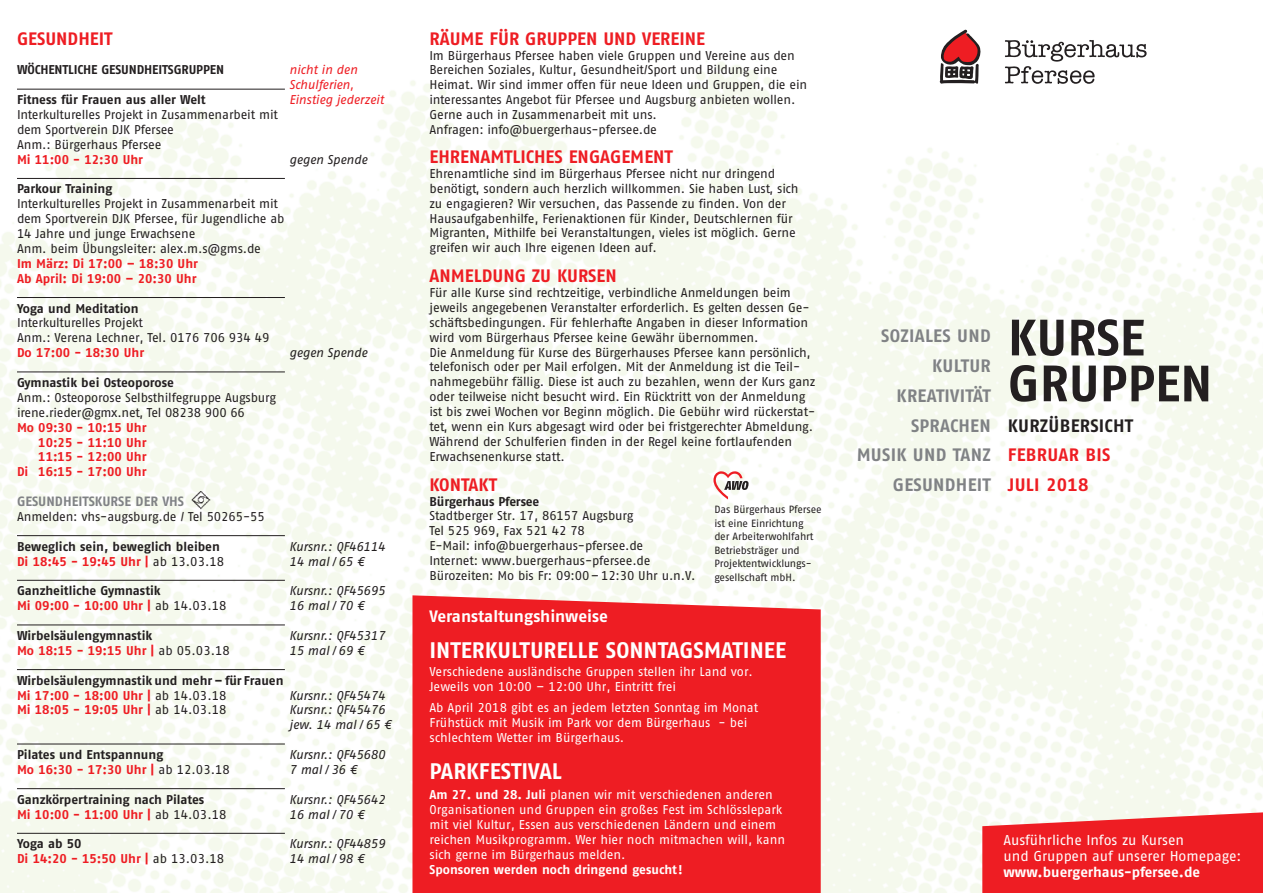
<style>
.page{position:relative;width:1263px;height:893px;background:#fff}
.page>*{position:absolute;margin:0;border:0;box-sizing:border-box;transform-origin:0 0}
.t1{font:700 51px/45.9px "AWO Fago Office";color:#231f20}
.t2{font:700 22.5px "AWO Fago Office";color:#fff}
.t3{font:700 18px/29.7px "AWO Fago Office";color:#ee1d23}
.t4{font:700 18px/29.7px "AWO Fago Office";letter-spacing:.015em;color:#808285;text-align:right}
.t5{font:700 18px "AWO Fago Office";letter-spacing:.015em;color:#231f20}
.t6{font:700 16.5px "AWO Fago Office";letter-spacing:-.005em;color:#fff}
.t7{font:14.25px/15.8px "AWO Fago Office";color:#fff}
.t8{font:700 14.25px "AWO Fago Office";letter-spacing:-.005em;color:#fff}
.t9{font:700 13.5px "AWO Fago Office";color:#808285}
.t10{font:12.75px/14.9px "AWO Fago Office";letter-spacing:-.01em;color:#231f20}
.t11{font:700 12.75px/14.9px "AWO Fago Office";color:#231f20}
.t12{font:12.75px/15px "AWO Fago Office";color:#fff}
.t13{font:italic 12.75px/14.9px "AWO Fago Office";letter-spacing:-.01em;color:#231f20}
.t14{font:700 12.75px/14.9px "AWO Fago Office";color:#ee1d23}
.t15{font:italic 12.75px/14.9px "AWO Fago Office";letter-spacing:-.015em;color:#ee1d23}
.t16{font:700 12.75px "AWO Fago Office";color:#fff}
.t17{font:10.5px/13.5px "AWO Fago Office";letter-spacing:-.01em;color:#231f20}
.s1{color:#ee1d23}
.s2{font-weight:400}
.s3{color:#231f20}
.s4{font-weight:400;color:#231f20}
.s5{font-weight:700}
</style>
<div class="page">
<svg style="left:940px;top:30px;width:41px;height:54px"></svg>
<svg style="left:1005px;top:40px;width:141px;height:44px"></svg>
<svg style="left:713px;top:471px;width:35px;height:28px"></svg>
<hr style="left:17px;top:89px;width:268px;height:1px;background:#231f20">
<hr style="left:17px;top:178px;width:268px;height:1px;background:#231f20">
<hr style="left:17px;top:297px;width:268px;height:1px;background:#231f20">
<hr style="left:17px;top:372px;width:268px;height:1px;background:#231f20">
<svg style="left:982px;top:810px;width:281px;height:83px;background:#ef363a"></svg>
<hr style="left:17px;top:535px;width:268px;height:1px;background:#231f20">
<hr style="left:17px;top:580px;width:268px;height:1px;background:#231f20">
<hr style="left:17px;top:625px;width:268px;height:1px;background:#231f20">
<hr style="left:17px;top:669px;width:268px;height:1px;background:#231f20">
<hr style="left:17px;top:744px;width:268px;height:1px;background:#231f20">
<hr style="left:17px;top:788px;width:268px;height:1px;background:#231f20">
<hr style="left:17px;top:833px;width:268px;height:1px;background:#231f20">
<img style="left:191px;top:491px;width:20px;height:19px">
<div style="left:412px;top:595px;width:409px;height:298px;background:#ee1d23"></div>
<h3 class="t3" style="left:17px;top:23px;width:97px">GESUNDHEIT</h3>
<p class="t11" style="left:17px;top:62px;width:209px">WÖCHENTLICHE GESUNDHEITSGRUPPEN</p>
<p class="t11" style="left:17px;top:92px;width:190px">Fitness für Frauen aus aller Welt</p>
<p class="t10" style="left:17px;top:107px;width:263px">Interkulturelles Projekt in Zusammenarbeit mit dem Sportverein DJK Pfersee<br>Anm.: Bürgerhaus Pfersee</p>
<p class="t14" style="left:17px;top:152px;width:128px">Mi 11:00 - 12:30 Uhr</p>
<p class="t11" style="left:17px;top:181px;width:97px">Parkour Training</p>
<p class="t10" style="left:17px;top:196px;width:269px">Interkulturelles Projekt in Zusammenarbeit mit dem Sportverein DJK Pfersee, für Jugendliche ab 14 Jahre und junge Erwachsene<br>Anm. beim Übungsleiter: alex.m.s@gms.de</p>
<p class="t14" style="left:17px;top:256px;width:182px">Im März: Di 17:00 – 18:30 Uhr<br>Ab April: Di 19:00 – 20:30 Uhr</p>
<p class="t11" style="left:17px;top:300px;width:123px">Yoga und Meditation</p>
<p class="t10" style="left:17px;top:315px;width:254px">Interkulturelles Projekt<br>Anm.: Verena Lechner, Tel. 0176 706 934 49</p>
<p class="t14" style="left:17px;top:345px;width:129px">Do 17:00 - 18:30 Uhr</p>
<p class="t11" style="left:17px;top:375px;width:158px">Gymnastik bei Osteoporose</p>
<p class="t10" style="left:17px;top:390px;width:261px">Anm.: Osteoporose Selbsthilfegruppe Augsburg irene.rieder@gmx.net, Tel 08238 900 66</p>
<p class="t14" style="left:17px;top:420px;width:131px;text-align:right">Mo 09:30 - 10:15 Uhr<br>10:25 - 11:10 Uhr<br>11:15 - 12:00 Uhr<br>Di 16:15 - 17:00 Uhr</p>
<p class="t15" style="left:289px;top:62px;width:96px">nicht in den<br>Schulferien,<br>Einstieg jederzeit</p>
<p class="t13" style="left:289px;top:152px;width:80px">gegen Spende</p>
<p class="t13" style="left:289px;top:345px;width:80px">gegen Spende</p>
<p class="t9" style="left:17px;top:493px;width:169px">GESUNDHEITSKURSE DER VHS</p>
<p class="t10" style="left:17px;top:509px;width:249px">Anmelden: vhs-augsburg.de / Tel 50265-55</p>
<p class="t11" style="left:17px;top:539px;width:209px">Beweglich sein, beweglich bleiben<br><span class="s1">Di 18:45 - 19:45 Uhr |</span> <span class="s2">ab 13.03.18</span></p>
<p class="t11" style="left:17px;top:583px;width:211px">Ganzheitliche Gymnastik<br><span class="s1">Mi 09:00 - 10:00 Uhr |</span> <span class="s2">ab 14.03.18</span></p>
<p class="t11" style="left:17px;top:628px;width:214px">Wirbelsäulengymnastik<br><span class="s1">Mo 18:15 - 19:15 Uhr |</span> <span class="s2">ab 05.03.18</span></p>
<p class="t11" style="left:17px;top:673px;width:268px">Wirbelsäulengymnastik und mehr – für Frauen<br><span class="s1">Mi 17:00 - 18:00 Uhr |</span> <span class="s2">ab 14.03.18<br></span><span class="s1">Mi 18:05 - 19:05 Uhr |</span> <span class="s2">ab 14.03.18</span></p>
<p class="t11" style="left:17px;top:747px;width:214px">Pilates und Entspannung<br><span class="s1">Mo 16:30 - 17:30 Uhr |</span> <span class="s2">ab 12.03.18</span></p>
<p class="t11" style="left:17px;top:792px;width:211px">Ganzkörpertraining nach Pilates<br><span class="s1">Mi 10:00 - 11:00 Uhr |</span> <span class="s2">ab 14.03.18</span></p>
<p class="t14" style="left:17px;top:836px;width:209px"><span class="s3">Yoga ab 50<br></span>Di 14:20 - 15:50 Uhr | <span class="s4">ab 13.03.18</span></p>
<p class="t13" style="left:289px;top:539px;width:98px">Kursnr.: QF46114<br>14 mal/65 €</p>
<p class="t13" style="left:289px;top:583px;width:98px">Kursnr.: QF45695<br>16 mal/70 €</p>
<p class="t13" style="left:289px;top:628px;width:98px">Kursnr.: QF45317<br>15 mal/69 €</p>
<p class="t13" style="left:289px;top:687px;width:104px">Kursnr.: QF45474<br>Kursnr.: QF45476 jew. 14 mal / 65 €</p>
<p class="t13" style="left:289px;top:747px;width:98px">Kursnr.: QF45680<br>7mal/36€</p>
<p class="t13" style="left:289px;top:792px;width:98px">Kursnr.: QF45642<br>16 mal/70 €</p>
<p class="t13" style="left:289px;top:836px;width:98px">Kursnr.: QF44859<br>14 mal/98 €</p>
<h3 class="t3" style="left:429px;top:23px;width:277px">RÄUME FÜR GRUPPEN UND VEREINE</h3>
<p class="t10" style="left:429px;top:48px;width:379px">Im Bürgerhaus Pfersee haben viele Gruppen und Vereine aus den Bereichen Soziales, Kultur, Gesundheit/Sport und Bildung eine Heimat. Wir sind immer offen für neue Ideen und Gruppen, die ein interessantes Angebot für Pfersee und Augsburg anbieten wollen.<br>Gerne auch in Zusammenarbeit mit uns.<br>Anfragen: info@buergerhaus-pfersee.de</p>
<h3 class="t3" style="left:429px;top:142px;width:245px">EHRENAMTLICHES ENGAGEMENT</h3>
<p class="t10" style="left:429px;top:166px;width:371px">Ehrenamtliche sind im Bürgerhaus Pfersee nicht nur dringend benötigt, sondern auch herzlich willkommen. Sie haben Lust, sich zu engagieren? Wir versuchen, das Passende zu finden. Von der Hausaufgabenhilfe, Ferienaktionen für Kinder, Deutschlernen für Migranten, Mithilfe bei Veranstaltungen, vieles ist möglich. Gerne greifen wir auch Ihre eigenen Ideen auf.</p>
<h3 class="t3" style="left:429px;top:261px;width:189px">ANMELDUNG ZU KURSEN</h3>
<p class="t10" style="left:429px;top:285px;width:387px">Für alle Kurse sind rechtzeitige, verbindliche Anmeldungen beim jeweils angegebenen Veranstalter erforderlich. Es gelten dessen Ge&shy;schäftsbedingungen. Für fehlerhafte Angaben in dieser Information wird vom Bürgerhaus Pfersee keine Gewähr übernommen.<br>Die Anmeldung für Kurse des Bürgerhauses Pfersee kann persönlich, telefonisch oder per Mail erfolgen. Mit der Anmeldung ist die Teil&shy;nahmegebühr fällig. Diese ist auch zu bezahlen, wenn der Kurs ganz oder teilweise nicht besucht wird. Ein Rücktritt von der Anmeldung ist bis zwei Wochen vor Beginn möglich. Die Gebühr wird rückerstat&shy;tet, wenn ein Kurs abgesagt wird oder bei fristgerechter Abmeldung.<br>Während der Schulferien finden in der Regel keine fortlaufenden Erwachsenenkurse statt.</p>
<h3 class="t3" style="left:429px;top:469px;width:69px">KONTAKT</h3>
<p class="t11" style="left:429px;top:493px;width:111px">Bürgerhaus Pfersee</p>
<p class="t10" style="left:429px;top:508px;width:268px">Stadtberger Str. 17, 86157 Augsburg<br>Tel 525 969, Fax 521 42 78<br>E-Mail: info@buergerhaus-pfersee.de<br>Internet: www.buergerhaus-pfersee.de Bürozeiten: Mo bis Fr: 09:00–12:30 Uhr u.n.V.</p>
<p class="t17" style="left:714px;top:503px;width:109px">Das Bürgerhaus Pfersee ist eine Einrichtung<br>der Arbeiterwohlfahrt<br>Betriebsträger und<br>Projektentwicklungs&shy;gesellschaft mbH.</p>
<p class="t6" style="left:429px;top:606px;width:180px">Veranstaltungshinweise</p>
<h2 class="t2" style="left:429px;top:637px;width:358px">INTERKULTURELLE SONNTAGSMATINEE</h2>
<p class="t12" style="left:429px;top:664px;width:325px">Verschiedene ausländische Gruppen stellen ihr Land vor.<br>Jeweils von 10:00 – 12:00 Uhr, Eintritt frei</p>
<p class="t12" style="left:429px;top:700px;width:330px">Ab April 2018 gibt es an jedem letzten Sonntag im Monat<br>Frühstück mit Musik im Park vor dem Bürgerhaus - bei schlechtem Wetter im Bürgerhaus.</p>
<h2 class="t2" style="left:429px;top:758px;width:134px">PARKFESTIVAL</h2>
<p class="t12" style="left:429px;top:787px;width:357px"><span class="s5">Am 27. und 28. Juli</span> planen wir mit verschiedenen anderen Organisationen und Gruppen ein großes Fest im Schlösslepark mit viel Kultur, Essen aus verschiedenen Ländern und einem reichen Musikprogramm. Wer hier noch mitmachen will, kann sich gerne im Bürgerhaus melden.</p>
<p class="t16" style="left:429px;top:862px;width:255px">Sponsoren werden noch dringend gesucht!</p>
<h3 class="t4" style="left:857px;top:321px;width:136px">SOZIALES UND<br>KULTUR<br>KREATIVITÄT<br>SPRACHEN<br>MUSIK UND TANZ<br>GESUNDHEIT</h3>
<h1 class="t1" style="left:1008px;top:314px;width:206px">KURSE<br>GRUPPEN</h1>
<h3 class="t5" style="left:1008px;top:415px;width:127px">KURZÜBERSICHT</h3>
<h3 class="t3" style="left:1008px;top:440px;width:104px">FEBRUAR BIS<br>JULI 2018</h3>
<p class="t7" style="left:1003px;top:832px;width:239px">Ausführliche Infos zu Kursen<br>und Gruppen auf unserer Homepage:</p>
<p class="t8" style="left:1003px;top:863px;width:198px">www.buergerhaus-pfersee.de</p>
</div>
